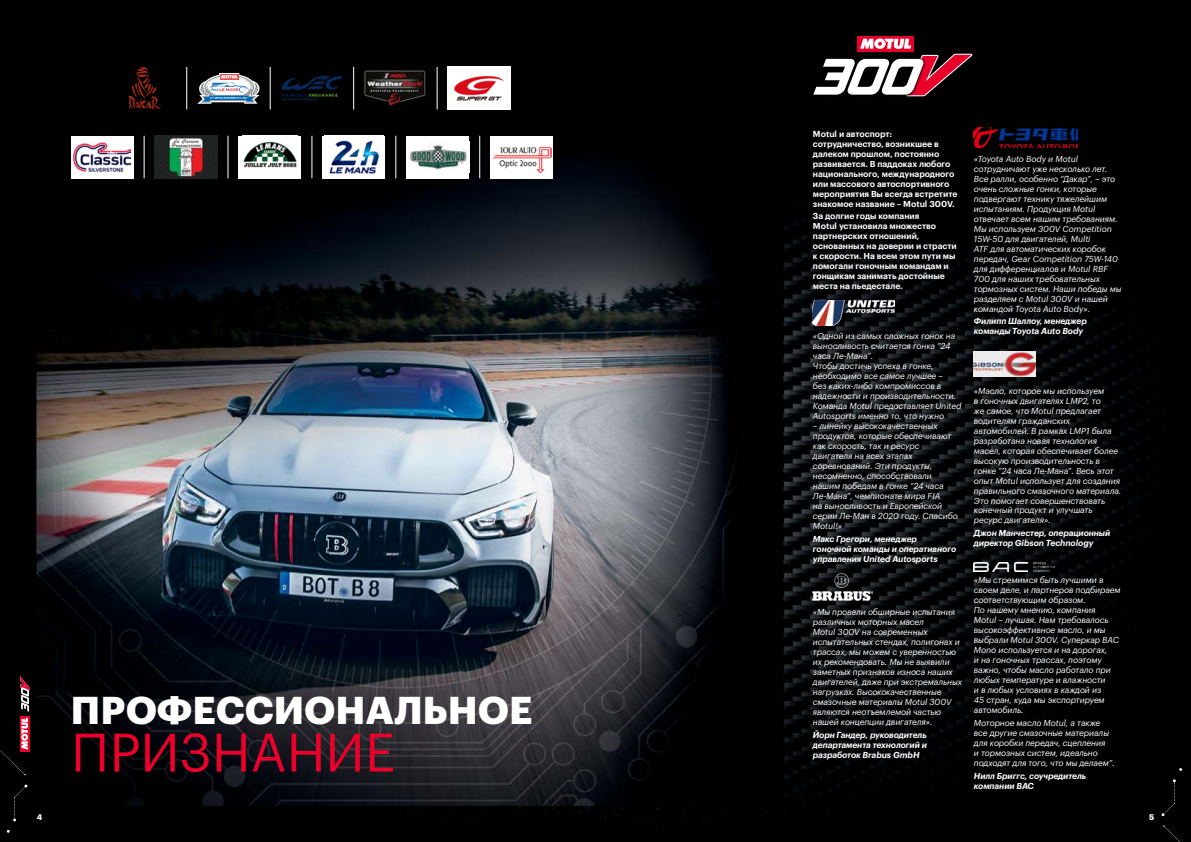
<style>
.page{position:relative;width:1191px;height:842px;background:#fff}
.page>*{position:absolute;margin:0;border:0;box-sizing:border-box;transform-origin:0 0}
.t1{font:53px "Graphik LCG";letter-spacing:.005em;color:#ea002a}
.t2{font:700 38px "Graphik LCG";letter-spacing:.005em;color:#fff}
.t3{font:italic 8.5px/10px "Graphik LCG";letter-spacing:-.01em;color:#fff}
.t4{font:600 8.5px/10px "Graphik LCG";color:#fff}
.t5{font:italic 600 8.5px/10px "Graphik LCG";letter-spacing:-.01em;color:#fff}
.t6{font:700 8px "Graphik LCG";color:#fff}
</style>
<div class="page">
<img style="left:0;top:0;width:1191px;height:842px">
<img style="left:904px;top:52px;width:69px;height:47px">
<div style="left:857px;top:37px;width:57px;height:14px;background:#e8002a"></div>
<img style="left:811px;top:57px;width:115px;height:41px">
<svg style="left:813px;top:38px;width:159px;height:58px"></svg>
<div style="left:71px;top:136px;width:62px;height:42px;background:#fff"></div>
<img style="left:74px;top:143px;width:57px;height:28px">
<svg style="left:197px;top:73px;width:63px;height:31px"></svg>
<img style="left:155px;top:136px;width:62px;height:42px">
<img style="left:281px;top:75px;width:62px;height:27px">
<div style="left:239px;top:136px;width:62px;height:42px;background:#fff"></div>
<img style="left:243px;top:141px;width:54px;height:27px">
<img style="left:364px;top:71px;width:63px;height:35px">
<div style="left:322px;top:136px;width:63px;height:42px;background:#fff"></div>
<img style="left:329px;top:140px;width:50px;height:34px">
<img style="left:447px;top:67px;width:63px;height:42px">
<div style="left:406px;top:136px;width:63px;height:42px;background:#fff"></div>
<img style="left:406px;top:144px;width:61px;height:26px">
<div style="left:490px;top:136px;width:63px;height:42px;background:#fff"></div>
<img style="left:493px;top:146px;width:58px;height:28px">
<svg style="left:128px;top:67px;width:33px;height:42px"></svg>
<hr style="left:186px;top:67px;width:1px;height:42px;background:#fff">
<hr style="left:144px;top:136px;width:1px;height:42px;background:#fff">
<hr style="left:270px;top:67px;width:1px;height:42px;background:#fff">
<hr style="left:228px;top:136px;width:1px;height:42px;background:#fff">
<hr style="left:353px;top:67px;width:1px;height:42px;background:#fff">
<hr style="left:312px;top:136px;width:1px;height:42px;background:#fff">
<hr style="left:437px;top:67px;width:1px;height:42px;background:#fff">
<hr style="left:395px;top:136px;width:1px;height:42px;background:#fff">
<hr style="left:479px;top:136px;width:1px;height:42px;background:#fff">
<img style="left:813px;top:300px;width:81px;height:26px">
<img style="left:813px;top:573px;width:59px;height:28px">
<img style="left:974px;top:128px;width:103px;height:19px">
<img style="left:974px;top:351px;width:61px;height:26px">
<img style="left:974px;top:562px;width:80px;height:9px">
<svg style="left:20px;top:716px;width:9px;height:35px"></svg>
<svg style="left:20px;top:676px;width:9px;height:36px"></svg>
<svg style="left:1163px;top:825px;width:28px;height:17px"></svg>
<svg style="left:1161px;top:779px;width:14px;height:37px"></svg>
<svg style="left:0;top:718px;width:28px;height:57px"></svg>
<svg style="left:13px;top:785px;width:14px;height:36px"></svg>
<h2 class="t2" style="left:71px;top:681px;width:463px">ПРОФЕССИОНАЛЬНОЕ</h2>
<h1 class="t1" style="left:71px;top:712px;width:325px">ПРИЗНАНИЕ</h1>
<p class="t4" style="left:813px;top:128px;width:146px">Motul и автоспорт: сотрудничество, возникшее в далеком прошлом, постоянно развивается. В паддоках любого национального, международного или массового автоспортивного мероприятия Вы всегда встретите знакомое название – Motul 300V.</p>
<p class="t4" style="left:813px;top:211px;width:145px">За долгие годы компания<br>Motul установила множество партнерских отношений, основанных на доверии и страсти к скорости. На всем этом пути мы помогали гоночным командам и гонщикам занимать достойные места на пьедестале.</p>
<p class="t3" style="left:813px;top:330px;width:150px">«Одной из самых сложных гонок на выносливость считается гонка ”24 часа Ле-Мана”.<br>Чтобы достичь успеха в гонке, необходимо все самое лучшее –<br>без каких-либо компромиссов в надежности и производительности.<br>Команда Motul предоставляет United<br>Autosports именно то, что нужно</p>
<p class="t3" style="left:813px;top:420px;width:146px">– линейку высококачественных продуктов, которые обеспечивают как скорость, так и ресурс двигателя на всех этапах соревнований. Эти продукты, несомненно, способствовали нашим победам в гонке “24 часа<br>Ле-Мана”, чемпионате мира FIA<br>на выносливость и Европейской серии Ле-Ман в 2020 году. Спасибо<br>Motul!»</p>
<p class="t5" style="left:813px;top:533px;width:145px">Макс Грегори, менеджер гоночной команды и оперативного управления United Autosports</p>
<p class="t3" style="left:813px;top:606px;width:150px">«Мы провели обширные испытания различных моторных масел<br>Motul 300V на современных испытательных стендах, полигонах и трассах, мы можем с уверенностью их рекомендовать. Мы не выявили заметных признаков износа наших двигателей, даже при экстремальных нагрузках. Высококачественные смазочные материалы Motul 300V являются неотъемлемой частью нашей концепции двигателя».</p>
<p class="t5" style="left:813px;top:729px;width:116px;text-align:justify">Йорн Гандер, руководитель департамента технологий и разработок Brabus GmbH</p>
<p class="t3" style="left:974px;top:153px;width:149px">«Toyota Auto Body и Motul сотрудничают уже несколько лет.<br>Все ралли, особенно “Дакар”, – это очень сложные гонки, которые подвергают технику тяжелейшим испытаниям. Продукция Motul отвечает всем нашим требованиям.<br>Мы используем 300V Competition<br>15W-50 для двигателей, Multi<br>ATF для автоматических коробок передач, Gear Competition 75W-140 для дифференциалов и Motul RBF<br>700 для наших требовательных тормозных систем. Наши победы мы разделяем с Motul 300V и нашей командой Toyota Auto Body».</p>
<p class="t5" style="left:974px;top:316px;width:114px">Филипп Шаллоу, менеджер команды Toyota Auto Body</p>
<p class="t3" style="left:974px;top:385px;width:149px">«Масло, которое мы используем<br>в гоночных двигателях LMP2, то<br>же самое, что Motul предлагает водителям гражданских автомобилей. В рамках LMP1 была разработана новая технология масел, которая обеспечивает более высокую производительность в гонке “24 часа Ле-Мана”. Весь этот опыт Motul использует для создания правильного смазочного материала.<br>Это помогает совершенствовать конечный продукт и улучшать ресурс двигателя».</p>
<p class="t5" style="left:974px;top:527px;width:138px">Джон Манчестер, операционный директор Gibson Technology</p>
<p class="t3" style="left:974px;top:575px;width:148px">«Мы стремимся быть лучшими в своем деле, и партнеров подбираем соответствующим образом.<br>По нашему мнению, компания<br>Motul – лучшая. Нам требовалось высокоэффективное масло, и мы выбрали Motul 300V. Суперкар BAC<br>Mono используется и на дорогах,<br>и на гоночных трассах, поэтому важно, чтобы масло работало при любых температуре и влажности<br>и в любых условиях в каждой из<br>45 стран, куда мы экспортируем автомобиль.</p>
<p class="t3" style="left:974px;top:717px;width:142px">Моторное масло Motul, а также все другие смазочные материалы для коробки передач, сцепления<br>и тормозных систем, идеально подходят для того, что мы делаем”.</p>
<p class="t5" style="left:974px;top:770px;width:114px">Нилл Бриггс, соучредитель компании BAC</p>
<p class="t6" style="left:37px;top:811px;width:7px">4</p>
<p class="t6" style="left:1149px;top:811px;width:7px">5</p>
</div>
